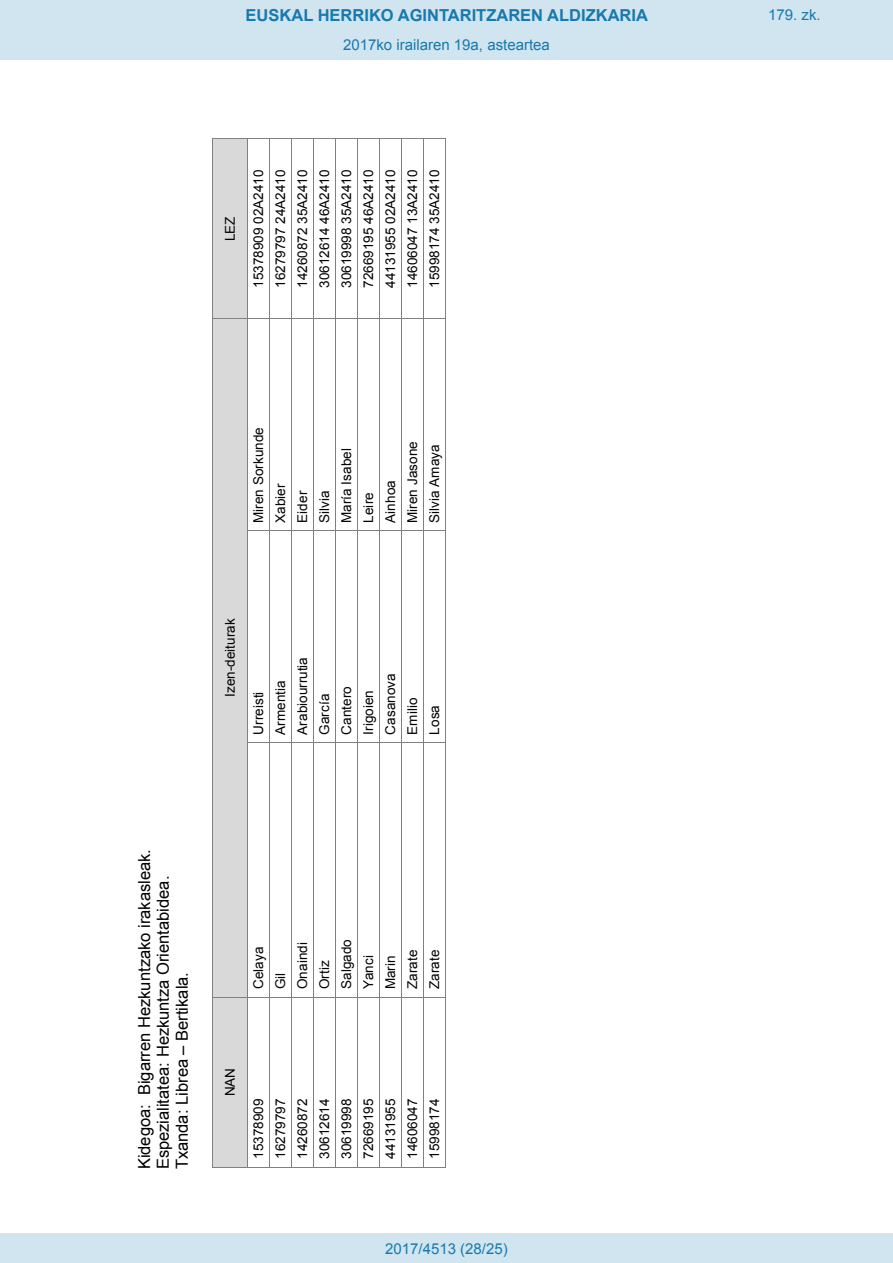
<style>
.page{position:relative;width:893px;height:1263px;background:#fff}
.page>*{position:absolute;margin:0;border:0;box-sizing:border-box;transform-origin:0 0}
.t1{font:16.5px/18.9px "Arial";color:#000}
.t2{font:700 16.5px "Arial";color:#1879ad}
.Paginacion_Centro{font:15px "Arial";color:#1879ad}
.t3{font:13.5px "Arial";letter-spacing:.005em;color:#000}
</style>
<div class="page">
<div style="left:213px;top:997px;width:34px;height:170px;background:#d9d9d9"></div>
<div style="left:213px;top:319px;width:34px;height:678px;background:#d9d9d9"></div>
<div style="left:213px;top:139px;width:34px;height:179px;background:#d9d9d9"></div>
<hr style="left:212px;top:997px;width:1px;height:170px;background:#808080">
<hr style="left:212px;top:319px;width:1px;height:678px;background:#808080">
<hr style="left:212px;top:139px;width:1px;height:179px;background:#808080">
<hr style="left:213px;top:1167px;width:34px;height:1px;background:#808080">
<hr style="left:213px;top:997px;width:34px;height:1px;background:#808080">
<hr style="left:213px;top:318px;width:34px;height:1px;background:#808080">
<hr style="left:213px;top:138px;width:34px;height:1px;background:#808080">
<hr style="left:247px;top:997px;width:1px;height:170px;background:#808080">
<hr style="left:247px;top:743px;width:1px;height:254px;background:#808080">
<hr style="left:247px;top:531px;width:1px;height:211px;background:#808080">
<hr style="left:247px;top:319px;width:1px;height:211px;background:#808080">
<hr style="left:247px;top:139px;width:1px;height:179px;background:#808080">
<hr style="left:269px;top:997px;width:1px;height:170px;background:#808080">
<hr style="left:269px;top:743px;width:1px;height:254px;background:#808080">
<hr style="left:269px;top:531px;width:1px;height:211px;background:#808080">
<hr style="left:269px;top:319px;width:1px;height:211px;background:#808080">
<hr style="left:269px;top:139px;width:1px;height:179px;background:#808080">
<hr style="left:291px;top:997px;width:1px;height:170px;background:#808080">
<hr style="left:291px;top:743px;width:1px;height:254px;background:#808080">
<hr style="left:291px;top:531px;width:1px;height:211px;background:#808080">
<hr style="left:291px;top:319px;width:1px;height:211px;background:#808080">
<hr style="left:291px;top:139px;width:1px;height:179px;background:#808080">
<hr style="left:313px;top:997px;width:1px;height:170px;background:#808080">
<hr style="left:313px;top:743px;width:1px;height:254px;background:#808080">
<hr style="left:313px;top:531px;width:1px;height:211px;background:#808080">
<hr style="left:313px;top:319px;width:1px;height:211px;background:#808080">
<hr style="left:313px;top:139px;width:1px;height:179px;background:#808080">
<hr style="left:335px;top:997px;width:1px;height:170px;background:#808080">
<hr style="left:335px;top:743px;width:1px;height:254px;background:#808080">
<hr style="left:335px;top:531px;width:1px;height:211px;background:#808080">
<hr style="left:335px;top:319px;width:1px;height:211px;background:#808080">
<hr style="left:335px;top:139px;width:1px;height:179px;background:#808080">
<hr style="left:357px;top:997px;width:1px;height:170px;background:#808080">
<hr style="left:357px;top:743px;width:1px;height:254px;background:#808080">
<hr style="left:357px;top:531px;width:1px;height:211px;background:#808080">
<hr style="left:357px;top:319px;width:1px;height:211px;background:#808080">
<hr style="left:357px;top:139px;width:1px;height:179px;background:#808080">
<hr style="left:379px;top:997px;width:1px;height:170px;background:#808080">
<hr style="left:379px;top:743px;width:1px;height:254px;background:#808080">
<hr style="left:379px;top:531px;width:1px;height:211px;background:#808080">
<hr style="left:379px;top:319px;width:1px;height:211px;background:#808080">
<hr style="left:379px;top:139px;width:1px;height:179px;background:#808080">
<hr style="left:401px;top:997px;width:1px;height:170px;background:#808080">
<hr style="left:401px;top:743px;width:1px;height:254px;background:#808080">
<hr style="left:401px;top:531px;width:1px;height:211px;background:#808080">
<hr style="left:401px;top:319px;width:1px;height:211px;background:#808080">
<hr style="left:401px;top:139px;width:1px;height:179px;background:#808080">
<hr style="left:423px;top:997px;width:1px;height:170px;background:#808080">
<hr style="left:423px;top:743px;width:1px;height:254px;background:#808080">
<hr style="left:423px;top:531px;width:1px;height:211px;background:#808080">
<hr style="left:423px;top:319px;width:1px;height:211px;background:#808080">
<hr style="left:423px;top:139px;width:1px;height:179px;background:#808080">
<svg style="left:247px;top:1167px;width:199px;height:1px"></svg>
<hr style="left:445px;top:997px;width:1px;height:170px;background:#808080">
<svg style="left:248px;top:997px;width:197px;height:1px"></svg>
<hr style="left:445px;top:743px;width:1px;height:254px;background:#808080">
<svg style="left:247px;top:742px;width:199px;height:1px"></svg>
<hr style="left:445px;top:531px;width:1px;height:211px;background:#808080">
<svg style="left:247px;top:530px;width:199px;height:1px"></svg>
<hr style="left:445px;top:319px;width:1px;height:211px;background:#808080">
<svg style="left:247px;top:318px;width:199px;height:1px"></svg>
<hr style="left:445px;top:139px;width:1px;height:179px;background:#808080">
<svg style="left:247px;top:138px;width:199px;height:1px"></svg>
<div style="left:0;top:0;width:893px;height:60px;background:#d0e5f0"></div>
<div style="left:0;top:1233px;width:893px;height:30px;background:#d0e5f0"></div>
<p class="t2" style="left:246px;top:4px;width:404px">EUSKAL HERRIKO AGINTARITZAREN ALDIZKARIA</p>
<p class="Paginacion_Centro" style="left:768px;top:5px;width:54px">179. zk.</p>
<p class="Paginacion_Centro" style="left:343px;top:35px;width:208px">2017ko irailaren 19a, asteartea</p>
<p class="t3" style="left:221px;top:241px;width:26px;rotate:-90deg">LEZ</p>
<p class="t3" style="left:250px;top:288px;width:120px;rotate:-90deg">15378909 02A2410</p>
<p class="t3" style="left:272px;top:288px;width:120px;rotate:-90deg">16279797 24A2410</p>
<p class="t3" style="left:294px;top:288px;width:120px;rotate:-90deg">14260872 35A2410</p>
<p class="t3" style="left:316px;top:288px;width:120px;rotate:-90deg">30612614 46A2410</p>
<p class="t3" style="left:338px;top:288px;width:120px;rotate:-90deg">30619998 35A2410</p>
<p class="t3" style="left:360px;top:288px;width:120px;rotate:-90deg">72669195 46A2410</p>
<p class="t3" style="left:382px;top:288px;width:120px;rotate:-90deg">44131955 02A2410</p>
<p class="t3" style="left:404px;top:288px;width:120px;rotate:-90deg">14606047 13A2410</p>
<p class="t3" style="left:425px;top:288px;width:120px;rotate:-90deg">15998174 35A2410</p>
<p class="t3" style="left:250px;top:523px;width:97px;rotate:-90deg">Miren Sorkunde</p>
<p class="t3" style="left:272px;top:523px;width:41px;rotate:-90deg">Xabier</p>
<p class="t3" style="left:294px;top:523px;width:33px;rotate:-90deg">Eider</p>
<p class="t3" style="left:316px;top:523px;width:34px;rotate:-90deg">Silvia</p>
<p class="t3" style="left:338px;top:523px;width:76px;rotate:-90deg">María Isabel</p>
<p class="t3" style="left:360px;top:523px;width:32px;rotate:-90deg">Leire</p>
<p class="t3" style="left:382px;top:523px;width:44px;rotate:-90deg">Ainhoa</p>
<p class="t3" style="left:404px;top:523px;width:83px;rotate:-90deg">Miren Jasone</p>
<p class="t3" style="left:425px;top:523px;width:80px;rotate:-90deg">Silvia Amaya</p>
<p class="t3" style="left:221px;top:697px;width:80px;rotate:-90deg">Izen-deiturak</p>
<p class="t3" style="left:250px;top:734px;width:44px;rotate:-90deg">Urreisti</p>
<p class="t3" style="left:272px;top:734px;width:56px;rotate:-90deg">Armentia</p>
<p class="t3" style="left:294px;top:734px;width:79px;rotate:-90deg">Arabiourrutia</p>
<p class="t3" style="left:316px;top:734px;width:42px;rotate:-90deg">García</p>
<p class="t3" style="left:338px;top:734px;width:50px;rotate:-90deg">Cantero</p>
<p class="t3" style="left:360px;top:734px;width:46px;rotate:-90deg">Irigoien</p>
<p class="t3" style="left:382px;top:734px;width:62px;rotate:-90deg">Casanova</p>
<p class="t3" style="left:404px;top:734px;width:38px;rotate:-90deg">Emilio</p>
<p class="t3" style="left:425px;top:734px;width:31px;rotate:-90deg">Losa</p>
<p class="t1" style="left:135px;top:1169px;width:322px;rotate:-90deg">Kidegoa: Bigarren Hezkuntzako irakasleak.<br>Espezialitatea: Hezkuntza Orientabidea.<br>Txanda: Librea – Bertikala.</p>
<p class="t3" style="left:250px;top:989px;width:44px;rotate:-90deg">Celaya</p>
<p class="t3" style="left:272px;top:989px;width:18px;rotate:-90deg">Gil</p>
<p class="t3" style="left:294px;top:989px;width:48px;rotate:-90deg">Onaindi</p>
<p class="t3" style="left:316px;top:989px;width:30px;rotate:-90deg">Ortiz</p>
<p class="t3" style="left:338px;top:989px;width:51px;rotate:-90deg">Salgado</p>
<p class="t3" style="left:360px;top:989px;width:35px;rotate:-90deg">Yanci</p>
<p class="t3" style="left:382px;top:989px;width:35px;rotate:-90deg">Marin</p>
<p class="t3" style="left:404px;top:989px;width:41px;rotate:-90deg">Zarate</p>
<p class="t3" style="left:425px;top:989px;width:41px;rotate:-90deg">Zarate</p>
<p class="t3" style="left:221px;top:1096px;width:30px;rotate:-90deg">NAN</p>
<p class="t3" style="left:250px;top:1159px;width:62px;rotate:-90deg">15378909</p>
<p class="t3" style="left:272px;top:1159px;width:62px;rotate:-90deg">16279797</p>
<p class="t3" style="left:294px;top:1159px;width:62px;rotate:-90deg">14260872</p>
<p class="t3" style="left:316px;top:1159px;width:62px;rotate:-90deg">30612614</p>
<p class="t3" style="left:338px;top:1159px;width:62px;rotate:-90deg">30619998</p>
<p class="t3" style="left:360px;top:1159px;width:62px;rotate:-90deg">72669195</p>
<p class="t3" style="left:382px;top:1159px;width:62px;rotate:-90deg">44131955</p>
<p class="t3" style="left:404px;top:1159px;width:62px;rotate:-90deg">14606047</p>
<p class="t3" style="left:425px;top:1159px;width:62px;rotate:-90deg">15998174</p>
<p class="Paginacion_Centro" style="left:385px;top:1238px;width:124px">2017/4513 (28/25)</p>
</div>
